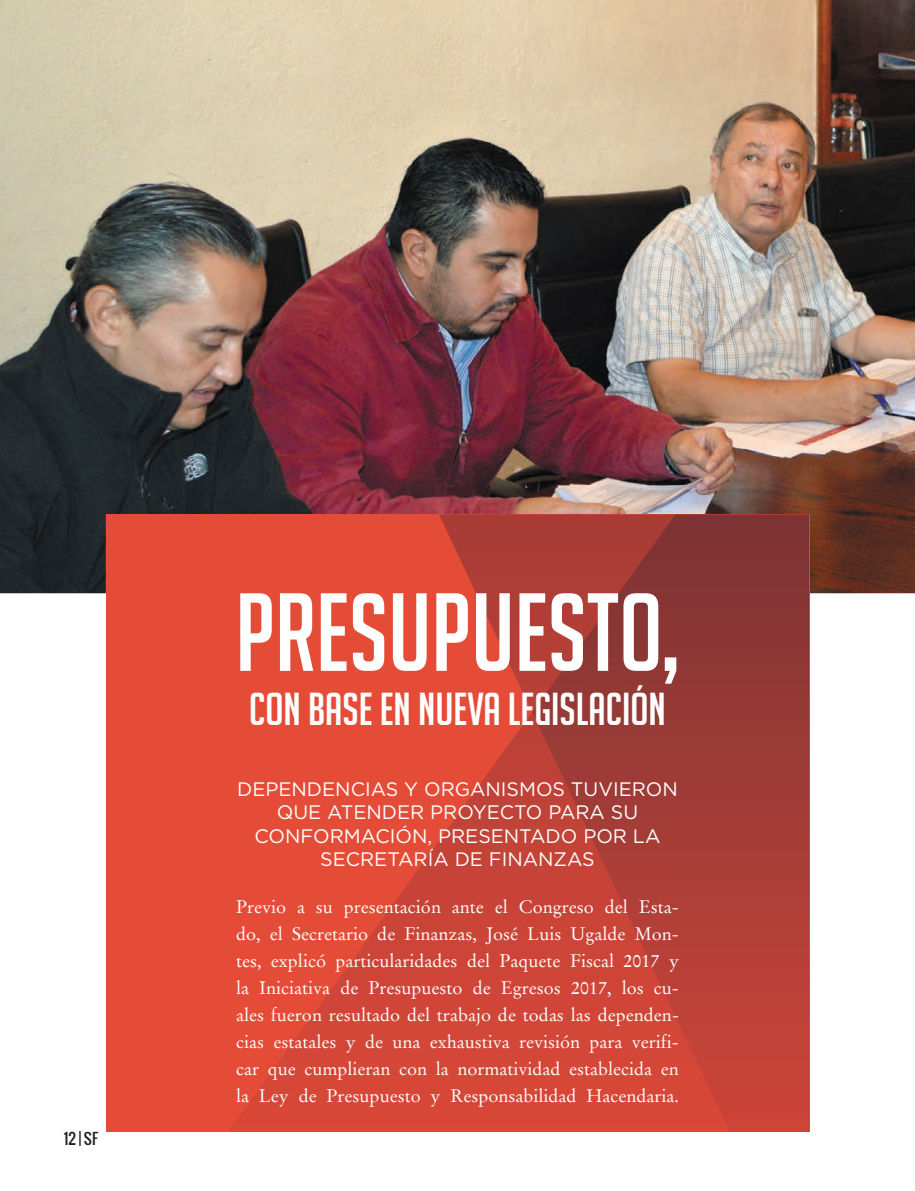
<style>
.page{position:relative;width:915px;height:1191px;background:#fff}
.page>*{position:absolute;margin:0;border:0;box-sizing:border-box;transform-origin:0 0}
.t1{font:108px "Big Noodle Titling";color:#fff}
.t2{font:45px "Big Noodle Titling";color:#fff}
.t3{font:19.5px/23.4px "Gotham";color:#fff;text-align:center}
.t4{font:18px/27px "Stempel Garamond";color:#fff;text-align:justify}
.t5{font:15px "Oswald";color:#222121}
</style>
<div class="page">
<img style="left:0;top:0;width:914px;height:593px">
<svg style="left:106px;top:514px;width:702px;height:617px;background:#ca4536"></svg>
<svg style="left:229px;top:713px;width:441px;height:418px;background:#d84837"></svg>
<svg style="left:439px;top:514px;width:231px;height:198px;background:#bf4236"></svg>
<img style="left:623px;top:520px;width:48px;height:487px">
<img style="left:577px;top:584px;width:47px;height:325px">
<img style="left:532px;top:648px;width:46px;height:163px">
<p class="t5" style="left:64px;top:1127px;width:36px">12 | SF</p>
<h1 class="t1" style="left:235px;top:574px;width:445px">PRESUPUESTO,</h1>
<h2 class="t2" style="left:249px;top:684px;width:418px">CON BASE EN NUEVA LEGISLACIÓN</h2>
<p class="t3" style="left:237px;top:777px;width:442px">DEPENDENCIAS Y ORGANISMOS TUVIERON<br>QUE ATENDER PROYECTO PARA SU<br>CONFORMACIÓN, PRESENTADO POR LA<br>SECRETARÍA DE FINANZAS</p>
<p class="t4" style="left:236px;top:893px;width:444px">Previo a su presentación ante el Congreso del Esta&shy;do, el Secretario de Finanzas, José Luis Ugalde Mon&shy;tes, explicó particularidades del Paquete Fiscal 2017 y la Iniciativa de Presupuesto de Egresos 2017, los cu&shy;ales fueron resultado del trabajo de todas las dependen&shy;cias estatales y de una exhaustiva revisión para verifi&shy;car que cumplieran con la normatividad establecida en la Ley de Presupuesto y Responsabilidad Hacendaria.</p>
</div>
